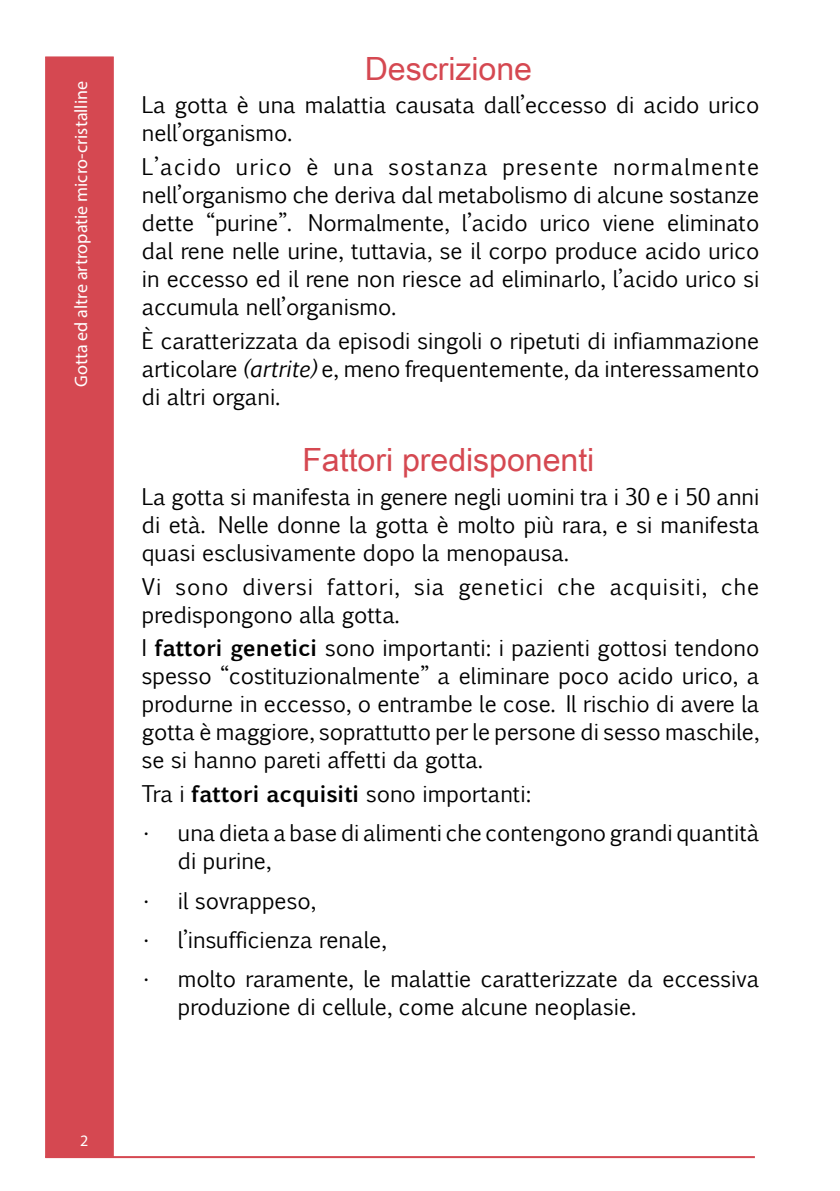
<style>
.page{position:relative;width:840px;height:1191px;background:#fff}
.page>*{position:absolute;margin:0;border:0;box-sizing:border-box;transform-origin:0 0}
.t1{font:32px "Arial Unicode MS";color:#d54851}
.t2{font:22px/28px "Euphemia UCAS";color:#000;text-align:justify}
.t3{font:22px/28px "Euphemia UCAS";letter-spacing:.045em;color:#000}
.t4{font:18px "Myriad Pro";color:#fff}
.t5{font:16px "Myriad Pro";color:#fff}
.s1{font-style:italic}
.s2{font-weight:700}
</style>
<div class="page">
<div style="left:45px;top:57px;width:68px;height:1100px;background:#d54851;border:1px solid #d54851"></div>
<hr style="left:45px;top:1156px;width:709px;height:2px;background:#d54851">
<p class="t4" style="left:70px;top:387px;width:307px;rotate:-90deg">Gotta ed altre artropatie micro-cristalline</p>
<p class="t5" style="left:80px;top:1131px;width:10px">2</p>
<h1 class="t1" style="left:364px;top:45px;width:169px">Descrizione</h1>
<p class="t2" style="left:142px;top:90px;width:618px">La gotta è una malattia causata dall’eccesso di acido urico nell’organismo.</p>
<p class="t2" style="left:142px;top:152px;width:618px">L’acido urico è una sostanza presente normalmente nell’organismo che deriva dal metabolismo di alcune sostanze dette “purine”. Normalmente, l’acido urico viene eliminato dal rene nelle urine, tuttavia, se il corpo produce acido urico in eccesso ed il rene non riesce ad eliminarlo, l’acido urico si accumula nell’organismo.</p>
<p class="t2" style="left:142px;top:325px;width:618px">È caratterizzata da episodi singoli o ripetuti di infiammazione articolare <span class="s1">(artrite)</span> e, meno frequentemente, da interessamento di altri organi.</p>
<h1 class="t1" style="left:302px;top:437px;width:293px">Fattori predisponenti</h1>
<p class="t2" style="left:142px;top:481px;width:618px">La gotta si manifesta in genere negli uomini tra i 30 e i 50 anni di età. Nelle donne la gotta è molto più rara, e si manifesta quasi esclusivamente dopo la menopausa.</p>
<p class="t3" style="left:142px;top:571px;width:618px">Vi sono diversi fattori, sia genetici che acquisiti, che predispongono alla gotta.</p>
<p class="t2" style="left:142px;top:633px;width:618px">I <span class="s2">fattori genetici</span> sono importanti: i pazienti gottosi tendono spesso “costituzionalmente” a eliminare poco acido urico, a produrne in eccesso, o entrambe le cose. Il rischio di avere la gotta è maggiore, soprattutto per le persone di sesso maschile, se si hanno pareti affetti da gotta.</p>
<p class="t2" style="left:142px;top:778px;width:390px">Tra i <span class="s2">fattori acquisiti</span> sono importanti:</p>
<p class="t2" style="left:178px;top:818px;width:582px;text-indent:-36px">• una dieta a base di alimenti che contengono grandi quantità di purine,</p>
<p class="t2" style="left:142px;top:885px;width:176px">• il sovrappeso,</p>
<p class="t2" style="left:142px;top:924px;width:246px">• l’insufficienza renale,</p>
<p class="t2" style="left:178px;top:964px;width:582px;text-indent:-36px">• molto raramente, le malattie caratterizzate da eccessiva produzione di cellule, come alcune neoplasie.</p>
</div>
